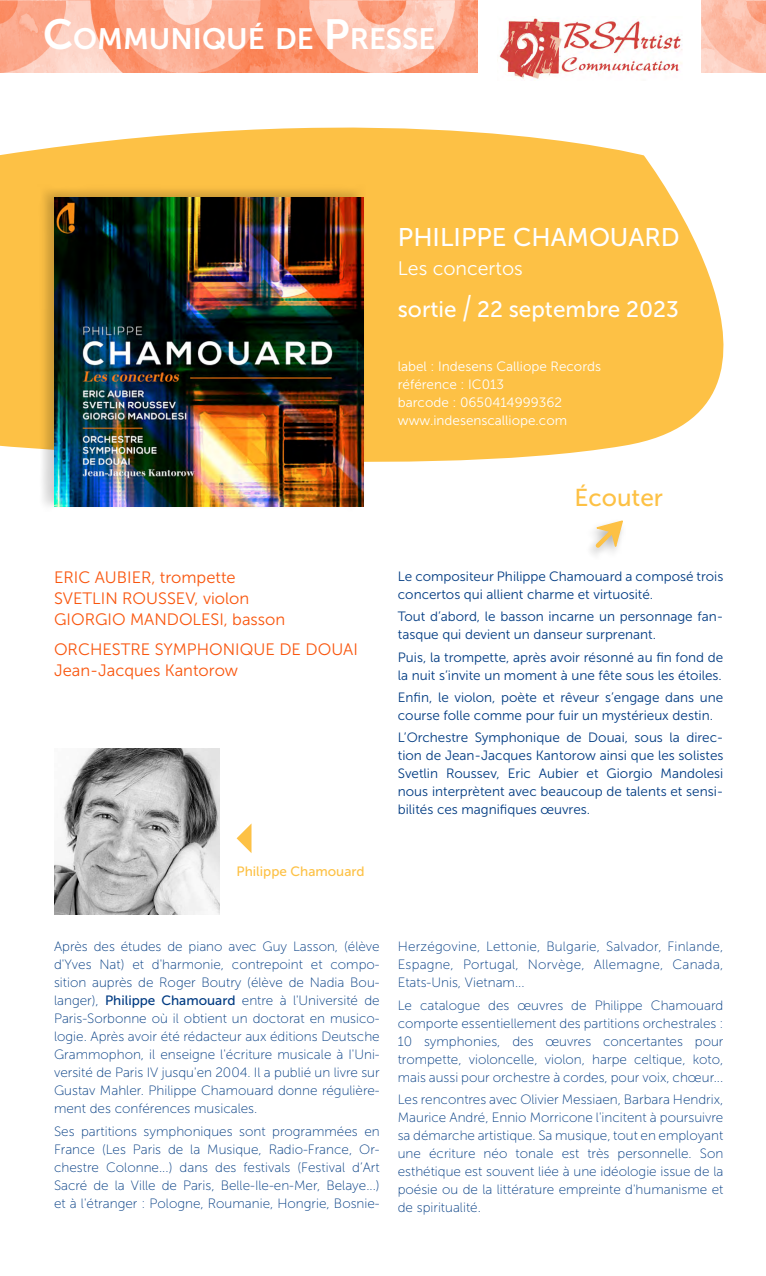
<style>
.page{position:relative;width:766px;height:1276px;background:#fff}
.page>*{position:absolute;margin:0;border:0;box-sizing:border-box;transform-origin:0 0}
.t1{font:29.4px "Museo Sans 700";color:#fff}
.t2{font:25.5px "Museo Sans 500";color:#fff}
.t3{font:24.45px "Museo Sans 500";color:#fdc145}
.t4{font:22.5px "Museo Sans 500";color:#fff}
.t5{font:19.5px "Museo Sans 300";color:#fff}
.t6{font:16.5px/21px "Museo Sans 300";color:#f9560e}
.t7{font:13.5px/18px "Museo Sans 100";color:#003b82;text-align:justify}
.t8{font:13.5px/18px "Museo Sans 300";color:#003b82}
.t9{font:13.5px/18px "Museo Sans 300";color:#fff}
.t10{font:13.5px "Museo Sans 500";color:#fdc145}
.s1{font-size:42px}
.s2{font-size:33.75px}
.s3{font-family:"Museo Sans 500"}
</style>
<div class="page">
<svg style="left:0;top:127px;width:724px;height:335px;background:#fdc95d"></svg>
<img style="left:0;top:0;width:765px;height:72px">
<div style="left:38px;top:184px;width:327px;height:327px;background:#000;opacity:.2"></div>
<img style="left:54px;top:197px;width:310px;height:309px">
<div style="left:478px;top:0;width:223px;height:91px;background:#fff"></div>
<img style="left:497px;top:18px;width:185px;height:63px">
<img style="left:54px;top:748px;width:166px;height:166px">
<svg style="left:236px;top:824px;width:15px;height:29px"></svg>
<svg style="left:591px;top:520px;width:32px;height:32px"></svg>
<h1 class="t1" style="left:43px;top:23px;width:393px"><span class="s1">C</span>OMMUNIQUÉ DE <span class="s1">P</span>RESSE</h1>
<h2 class="t2" style="left:398px;top:223px;width:283px">PHILIPPE CHAMOUARD</h2>
<h3 class="t5" style="left:398px;top:257px;width:126px">Les concertos</h3>
<h3 class="t4" style="left:398px;top:296px;width:282px">sortie <span class="s2">/</span> 22 septembre 2023</h3>
<p class="t9" style="left:398px;top:357px;width:205px">label : Indesens Calliope Records référence : IC013<br>barcode : 0650414999362 www.indesenscalliope.com</p>
<h3 class="t3" style="left:574px;top:484px;width:90px">écouter</h3>
<p class="t6" style="left:54px;top:567px;width:233px">ERIC AUBIER, trompette<br>SVETLIN ROUSSEV, violon<br>GIORGIO MANDOLESI, basson</p>
<p class="t6" style="left:54px;top:639px;width:305px">ORCHESTRE SYMPHONIQUE DE DOUAI<br>Jean-Jacques Kantorow</p>
<p class="t10" style="left:236px;top:864px;width:129px">Philippe Chamouard</p>
<p class="t8" style="left:398px;top:567px;width:327px">Le compositeur Philippe Chamouard a composé trois concertos qui allient charme et virtuosité.</p>
<p class="t8" style="left:398px;top:608px;width:327px">Tout d’abord, le basson incarne un personnage fan&shy;tasque qui devient un danseur surprenant.</p>
<p class="t8" style="left:398px;top:648px;width:327px">Puis, la trompette, après avoir résonné au fin fond de la nuit s’invite un moment à une fête sous les étoiles.</p>
<p class="t8" style="left:398px;top:688px;width:327px">Enfin, le violon, poète et rêveur s’engage dans une course folle comme pour fuir un mystérieux destin.</p>
<p class="t8" style="left:398px;top:728px;width:327px;text-align:justify">L’Orchestre Symphonique de Douai, sous la direc&shy;tion de Jean-Jacques Kantorow ainsi que les solistes Svetlin Roussev, Eric Aubier et Giorgio Mandolesi nous interprètent avec beaucoup de talents et sensi&shy;bilités ces magnifiques œuvres.</p>
<p class="t7" style="left:54px;top:938px;width:327px">Après des études de piano avec Guy Lasson, (élève d'Yves Nat) et d'harmonie, contrepoint et compo&shy;sition auprès de Roger Boutry (élève de Nadia Bou&shy;langer), <span class="s3">Philippe Chamouard</span> entre à l'Université de Paris-Sorbonne où il obtient un doctorat en musico&shy;logie. Après avoir été rédacteur aux éditions Deutsche Grammophon, il enseigne l'écriture musicale à I'Uni&shy;versité de Paris IV jusqu'en 2004. Il a publié un livre sur Gustav Mahler. Philippe Chamouard donne régulière&shy;ment des conférences musicales.</p>
<p class="t7" style="left:54px;top:1122px;width:327px">Ses partitions symphoniques sont programmées en France (Les Paris de la Musique, Radio-France, Or&shy;chestre Colonne...) dans des festivals (Festival d’Art Sacré de la Ville de Paris, Belle-Ile-en-Mer, Belaye...) et à l'étranger : Pologne, Roumanie, Hongrie, Bosnie-</p>
<p class="t7" style="left:397px;top:938px;width:327px">Herzégovine, Lettonie, Bulgarie, Salvador, Finlande, Espagne, Portugal, Norvège, Allemagne, Canada, Etats-Unis, Vietnam...</p>
<p class="t7" style="left:397px;top:996px;width:327px">Le catalogue des œuvres de Philippe Chamouard comporte essentiellement des partitions orchestrales :<br>10 symphonies, des œuvres concertantes pour trompette, violoncelle, violon, harpe celtique, koto, mais aussi pour orchestre à cordes, pour voix, chœur...</p>
<p class="t7" style="left:397px;top:1090px;width:327px">Les rencontres avec Olivier Messiaen, Barbara Hendrix, Maurice André, Ennio Morricone l'incitent à poursuivre sa démarche artistique. Sa musique, tout en employant une écriture néo tonale est très personnelle. Son esthétique est souvent liée à une idéologie issue de la poésie ou de la littérature empreinte d'humanisme et de spiritualité.</p>
</div>
